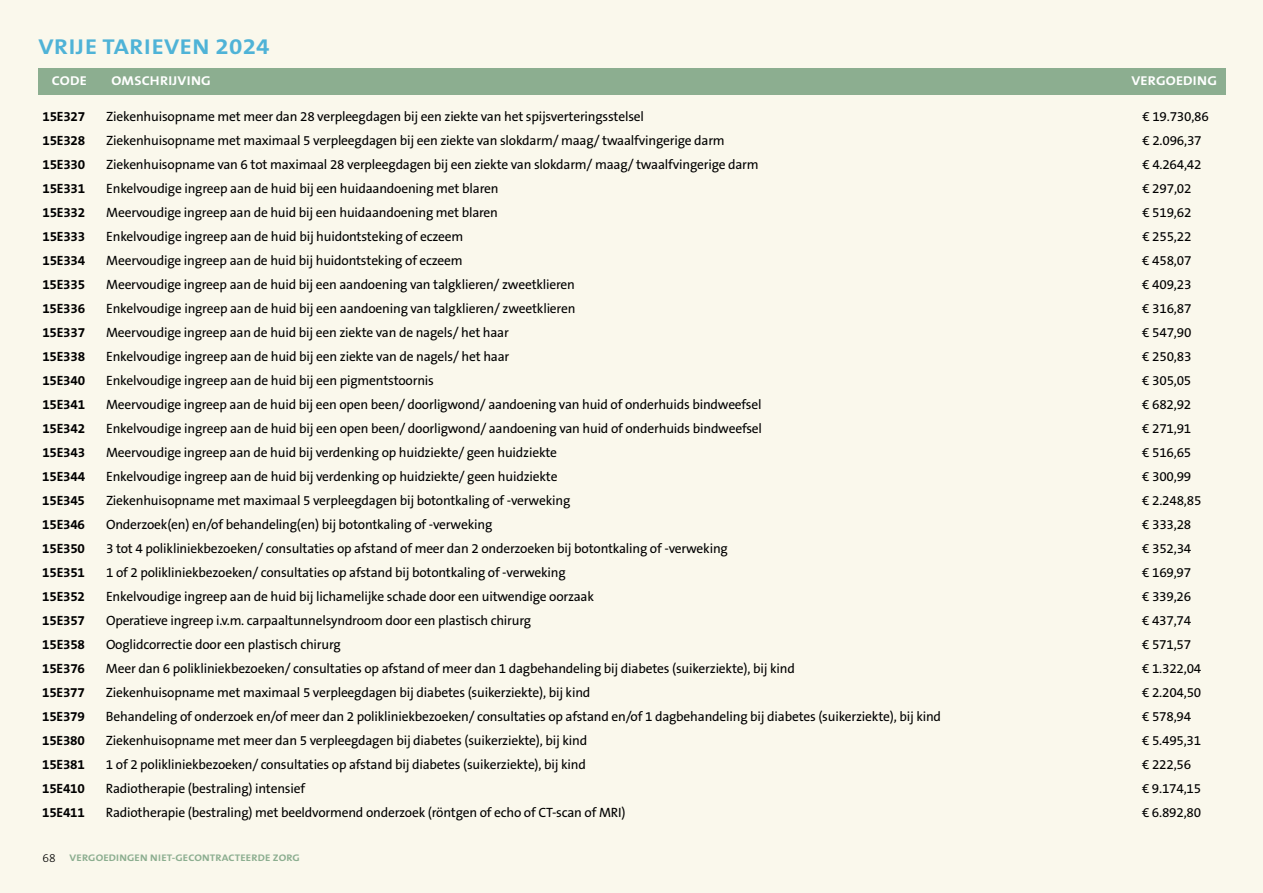
<style>
.page{position:relative;width:1263px;height:893px;background:#faf8ec}
.page>*{position:absolute;margin:0;border:0;box-sizing:border-box;transform-origin:0 0}
.t1{font:700 21.6px "The Sans B W7";letter-spacing:.025em;color:#4fb3d7;scale:1.13 1}
.t2{font:13.5px "The Sans B W5 Plain";letter-spacing:-.015em;color:#000}
.t3{font:700 13.5px "The Sans B W7";letter-spacing:-.015em;color:#000}
.t4{font:700 12.9px "The Sans B W7";letter-spacing:.015em;color:#fff;scale:1.11 1}
.t5{font:700 9.6px "The Sans B W7";letter-spacing:.015em;color:#8cae90;scale:1.12 1}
.s1{font-family:"The Sans B W3";font-weight:300;font-size:12px;color:#000}
</style>
<div class="page">
<div style="left:38px;top:68px;width:1188px;height:27px;background:#8cae90"></div>
<h1 class="t1" style="left:38px;top:33px;width:206px">VRIJE TARIEVEN 2024</h1>
<p class="t4" style="left:52px;top:73px;width:33px">CODE</p>
<p class="t4" style="left:112px;top:73px;width:91px">OMSCHRIJVING</p>
<p class="t4" style="left:1131px;top:73px;width:79px">VERGOEDING</p>
<p class="t3" style="left:43px;top:107px;width:44px">15E327</p>
<p class="t2" style="left:106px;top:107px;width:539px">Ziekenhuisopname met meer dan 28 verpleegdagen bij een ziekte van het spijsverteringsstelsel</p>
<p class="t2" style="left:1142px;top:107px;width:68px">€ 19.730,86</p>
<p class="t3" style="left:43px;top:131px;width:44px">15E328</p>
<p class="t2" style="left:106px;top:131px;width:620px">Ziekenhuisopname met maximaal 5 verpleegdagen bij een ziekte van slokdarm/ maag/ twaalfvingerige darm</p>
<p class="t2" style="left:1142px;top:131px;width:61px">€ 2.096,37</p>
<p class="t3" style="left:42px;top:155px;width:44px">15E330</p>
<p class="t2" style="left:106px;top:155px;width:654px">Ziekenhuisopname van 6 tot maximaal 28 verpleegdagen bij een ziekte van slokdarm/ maag/ twaalfvingerige darm</p>
<p class="t2" style="left:1142px;top:155px;width:61px">€ 4.264,42</p>
<p class="t3" style="left:42px;top:179px;width:44px">15E331</p>
<p class="t2" style="left:106px;top:179px;width:394px">Enkelvoudige ingreep aan de huid bij een huidaandoening met blaren</p>
<p class="t2" style="left:1142px;top:179px;width:51px">€ 297,02</p>
<p class="t3" style="left:42px;top:203px;width:44px">15E332</p>
<p class="t2" style="left:106px;top:203px;width:393px">Meervoudige ingreep aan de huid bij een huidaandoening met blaren</p>
<p class="t2" style="left:1142px;top:203px;width:51px">€ 519,62</p>
<p class="t3" style="left:42px;top:227px;width:44px">15E333</p>
<p class="t2" style="left:106px;top:227px;width:358px">Enkelvoudige ingreep aan de huid bij huidontsteking of eczeem</p>
<p class="t2" style="left:1142px;top:227px;width:51px">€ 255,22</p>
<p class="t3" style="left:42px;top:251px;width:44px">15E334</p>
<p class="t2" style="left:106px;top:251px;width:358px">Meervoudige ingreep aan de huid bij huidontsteking of eczeem</p>
<p class="t2" style="left:1142px;top:251px;width:51px">€ 458,07</p>
<p class="t3" style="left:42px;top:275px;width:44px">15E335</p>
<p class="t2" style="left:106px;top:275px;width:470px">Meervoudige ingreep aan de huid bij een aandoening van talgklieren/ zweetklieren</p>
<p class="t2" style="left:1142px;top:275px;width:51px">€ 409,23</p>
<p class="t3" style="left:42px;top:299px;width:44px">15E336</p>
<p class="t2" style="left:106px;top:299px;width:471px">Enkelvoudige ingreep aan de huid bij een aandoening van talgklieren/ zweetklieren</p>
<p class="t2" style="left:1142px;top:299px;width:51px">€ 316,87</p>
<p class="t3" style="left:42px;top:323px;width:44px">15E337</p>
<p class="t2" style="left:106px;top:323px;width:404px">Meervoudige ingreep aan de huid bij een ziekte van de nagels/ het haar</p>
<p class="t2" style="left:1142px;top:323px;width:51px">€ 547,90</p>
<p class="t3" style="left:42px;top:347px;width:44px">15E338</p>
<p class="t2" style="left:106px;top:347px;width:405px">Enkelvoudige ingreep aan de huid bij een ziekte van de nagels/ het haar</p>
<p class="t2" style="left:1142px;top:347px;width:51px">€ 250,83</p>
<p class="t3" style="left:42px;top:371px;width:44px">15E340</p>
<p class="t2" style="left:106px;top:371px;width:329px">Enkelvoudige ingreep aan de huid bij een pigmentstoornis</p>
<p class="t2" style="left:1142px;top:371px;width:51px">€ 305,05</p>
<p class="t3" style="left:42px;top:395px;width:44px">15E341</p>
<p class="t2" style="left:106px;top:395px;width:657px">Meervoudige ingreep aan de huid bij een open been/ doorligwond/ aandoening van huid of onderhuids bindweefsel</p>
<p class="t2" style="left:1142px;top:395px;width:51px">€ 682,92</p>
<p class="t3" style="left:42px;top:419px;width:44px">15E342</p>
<p class="t2" style="left:106px;top:419px;width:657px">Enkelvoudige ingreep aan de huid bij een open been/ doorligwond/ aandoening van huid of onderhuids bindweefsel</p>
<p class="t2" style="left:1142px;top:419px;width:51px">€ 271,91</p>
<p class="t3" style="left:42px;top:443px;width:44px">15E343</p>
<p class="t2" style="left:106px;top:443px;width:453px">Meervoudige ingreep aan de huid bij verdenking op huidziekte/ geen huidziekte</p>
<p class="t2" style="left:1142px;top:443px;width:51px">€ 516,65</p>
<p class="t3" style="left:42px;top:467px;width:44px">15E344</p>
<p class="t2" style="left:106px;top:467px;width:453px">Enkelvoudige ingreep aan de huid bij verdenking op huidziekte/ geen huidziekte</p>
<p class="t2" style="left:1142px;top:467px;width:51px">€ 300,99</p>
<p class="t3" style="left:42px;top:491px;width:44px">15E345</p>
<p class="t2" style="left:106px;top:491px;width:466px">Ziekenhuisopname met maximaal 5 verpleegdagen bij botontkaling of -verweking</p>
<p class="t2" style="left:1142px;top:491px;width:61px">€ 2.248,85</p>
<p class="t3" style="left:42px;top:515px;width:44px">15E346</p>
<p class="t2" style="left:106px;top:515px;width:388px">Onderzoek(en) en/of behandeling(en) bij botontkaling of -verweking</p>
<p class="t2" style="left:1142px;top:515px;width:51px">€ 333,28</p>
<p class="t3" style="left:42px;top:539px;width:44px">15E350</p>
<p class="t2" style="left:106px;top:539px;width:623px">3 tot 4 polikliniekbezoeken/ consultaties op afstand of meer dan 2 onderzoeken bij botontkaling of -verweking</p>
<p class="t2" style="left:1142px;top:539px;width:51px">€ 352,34</p>
<p class="t3" style="left:42px;top:563px;width:44px">15E351</p>
<p class="t2" style="left:106px;top:563px;width:461px">1 of 2 polikliniekbezoeken/ consultaties op afstand bij botontkaling of -verweking</p>
<p class="t2" style="left:1142px;top:563px;width:51px">€ 169,97</p>
<p class="t3" style="left:42px;top:587px;width:44px">15E352</p>
<p class="t2" style="left:106px;top:587px;width:490px">Enkelvoudige ingreep aan de huid bij lichamelijke schade door een uitwendige oorzaak</p>
<p class="t2" style="left:1142px;top:587px;width:51px">€ 339,26</p>
<p class="t3" style="left:42px;top:611px;width:44px">15E357</p>
<p class="t2" style="left:106px;top:611px;width:427px">Operatieve ingreep i.v.m. carpaaltunnelsyndroom door een plastisch chirurg</p>
<p class="t2" style="left:1142px;top:611px;width:51px">€ 437,74</p>
<p class="t3" style="left:42px;top:635px;width:44px">15E358</p>
<p class="t2" style="left:106px;top:635px;width:236px">Ooglidcorrectie door een plastisch chirurg</p>
<p class="t2" style="left:1142px;top:635px;width:51px">€ 571,57</p>
<p class="t3" style="left:42px;top:659px;width:44px">15E376</p>
<p class="t2" style="left:106px;top:659px;width:690px">Meer dan 6 polikliniekbezoeken/ consultaties op afstand of meer dan 1 dagbehandeling bij diabetes (suikerziekte), bij kind</p>
<p class="t2" style="left:1142px;top:659px;width:61px">€ 1.322,04</p>
<p class="t3" style="left:42px;top:683px;width:44px">15E377</p>
<p class="t2" style="left:106px;top:683px;width:486px">Ziekenhuisopname met maximaal 5 verpleegdagen bij diabetes (suikerziekte), bij kind</p>
<p class="t2" style="left:1142px;top:683px;width:61px">€ 2.204,50</p>
<p class="t3" style="left:42px;top:707px;width:44px">15E379</p>
<p class="t2" style="left:106px;top:707px;width:837px">Behandeling of onderzoek en/of meer dan 2 polikliniekbezoeken/ consultaties op afstand en/of 1 dagbehandeling bij diabetes (suikerziekte), bij kind</p>
<p class="t2" style="left:1142px;top:707px;width:51px">€ 578,94</p>
<p class="t3" style="left:42px;top:731px;width:44px">15E380</p>
<p class="t2" style="left:106px;top:731px;width:483px">Ziekenhuisopname met meer dan 5 verpleegdagen bij diabetes (suikerziekte), bij kind</p>
<p class="t2" style="left:1142px;top:731px;width:61px">€ 5.495,31</p>
<p class="t3" style="left:42px;top:755px;width:44px">15E381</p>
<p class="t2" style="left:106px;top:755px;width:481px">1 of 2 polikliniekbezoeken/ consultaties op afstand bij diabetes (suikerziekte), bij kind</p>
<p class="t2" style="left:1142px;top:755px;width:51px">€ 222,56</p>
<p class="t3" style="left:42px;top:779px;width:44px">15E410</p>
<p class="t2" style="left:106px;top:779px;width:201px">Radiotherapie (bestraling) intensief</p>
<p class="t2" style="left:1142px;top:779px;width:61px">€ 9.174,15</p>
<p class="t3" style="left:42px;top:803px;width:44px">15E411</p>
<p class="t2" style="left:106px;top:803px;width:521px">Radiotherapie (bestraling) met beeldvormend onderzoek (röntgen of echo of CT-scan of MRI)</p>
<p class="t2" style="left:1142px;top:803px;width:61px">€ 6.892,80</p>
<p class="t5" style="left:43px;top:851px;width:231px"><span class="s1">68</span> VERGOEDINGEN NIET-GECONTRACTEERDE ZORG</p>
</div>
